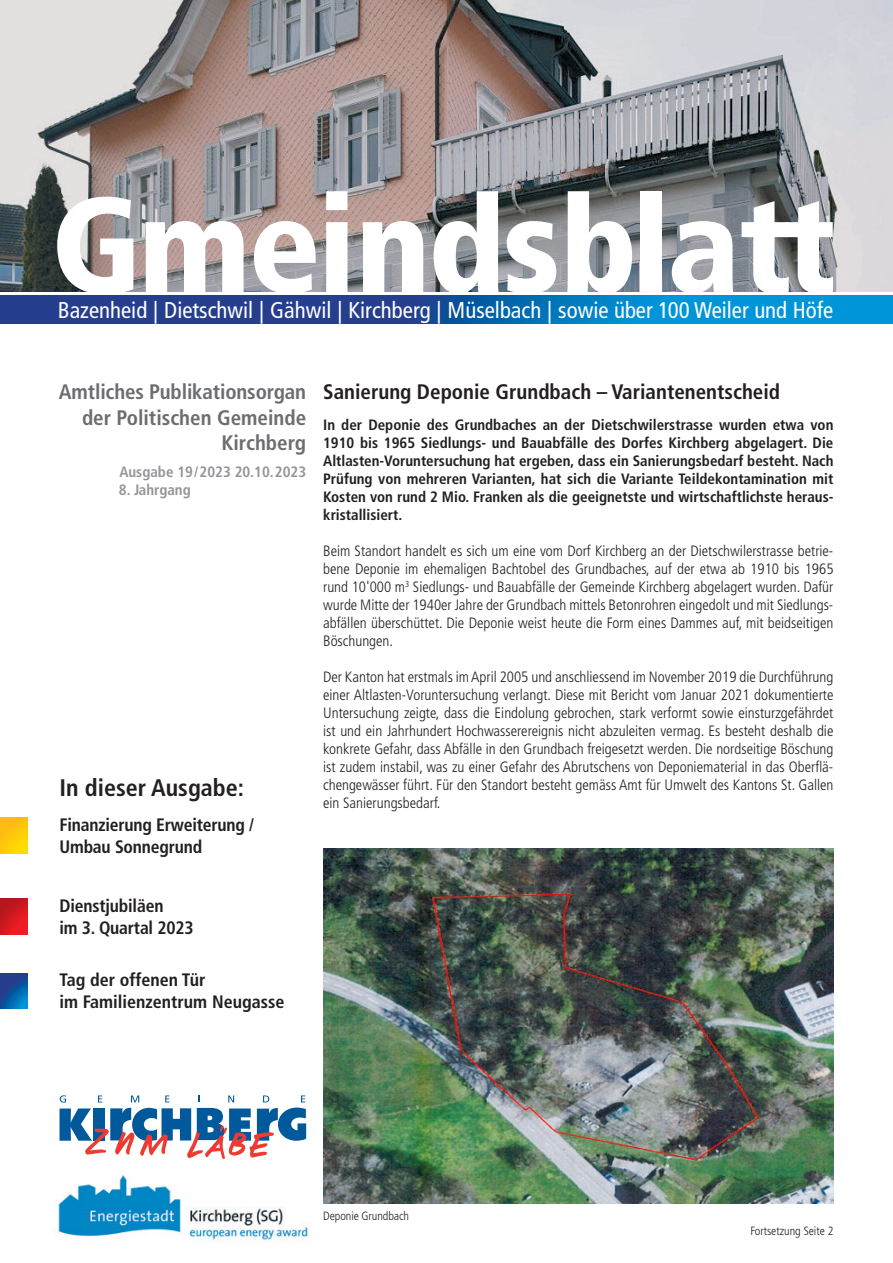
<style>
.page{position:relative;width:893px;height:1263px;background:#fff}
.page>*{position:absolute;margin:0;border:0;box-sizing:border-box;transform-origin:0 0}
.t1{font:900 condensed 135px "Frutiger LT Std";letter-spacing:-.02em;color:#fff}
.t2{font:700 condensed 24px "Frutiger LT Std";color:#231f20}
.t3{font:condensed 22.8px "Frutiger LT Std";color:#fff}
.t4{font:700 condensed 21px/25.2px "Frutiger LT Std";letter-spacing:-.01em;color:#6c6d70;text-align:right}
.t5{font:700 condensed 21px "Frutiger LT Std";color:#231f20}
.t6{font:700 condensed 18px/21.6px "Frutiger LT Std";letter-spacing:-.01em;color:#231f20}
.t7{font:300 condensed 15px/18px "Frutiger LT Std";color:#231f20;text-align:justify}
.t8{font:700 condensed 15px/18px "Frutiger LT Std";color:#231f20;text-align:justify}
.t9{font:700 condensed 15px "Frutiger LT Std";color:#939598}
.t10{font:300 condensed 12px "Frutiger LT Std";letter-spacing:-.005em;color:#231f20}
</style>
<div class="page">
<svg style="left:0;top:296px;width:893px;height:27px;background:#1262ac"></svg>
<img style="left:0;top:0;width:893px;height:292px">
<div style="left:0;top:817px;width:28px;height:36px;background:linear-gradient(to bottom,#fcb815,#ffd802)"></div>
<svg style="left:0;top:973px;width:28px;height:36px"></svg>
<svg style="left:0;top:899px;width:28px;height:35px"></svg>
<svg style="left:60px;top:1095px;width:246px;height:64px"></svg>
<img style="left:58px;top:1175px;width:250px;height:65px">
<img style="left:323px;top:849px;width:510px;height:354px">
<h1 class="t1" style="left:51px;top:164px;width:787px">Gmeindsblatt</h1>
<h3 class="t3" style="left:58px;top:296px;width:777px">Bazenheid | Dietschwil | Gähwil | Kirchberg | Müselbach | sowie über 100 Weiler und Höfe</h3>
<h3 class="t4" style="left:59px;top:379px;width:249px">Amtliches Publikationsorgan der Politischen Gemeinde<br>Kirchberg</h3>
<p class="t9" style="left:119px;top:463px;width:188px">Ausgabe 19/2023 20. 10.2023</p>
<p class="t9" style="left:119px;top:481px;width:73px">8. Jahrgang</p>
<h2 class="t2" style="left:60px;top:774px;width:186px">In dieser Ausgabe:</h2>
<p class="t6" style="left:60px;top:814px;width:196px">Finanzierung Erweiterung /<br>Umbau Sonnegrund</p>
<p class="t6" style="left:60px;top:895px;width:136px">Dienstjubiläen<br>im 3. Quartal 2023</p>
<p class="t6" style="left:60px;top:969px;width:226px">Tag der offenen Tür<br>im Familienzentrum Neugasse</p>
<h3 class="t5" style="left:323px;top:380px;width:458px">Sanierung Deponie Grundbach – Variantenentscheid</h3>
<p class="t8" style="left:323px;top:416px;width:512px">In der Deponie des Grundbaches an der Dietschwilerstrasse wurden etwa von 1910 bis 1965 Siedlungs- und Bauabfälle des Dorfes Kirchberg abgelagert. Die Altlasten-Voruntersuchung hat ergeben, dass ein Sanierungsbedarf besteht. Nach Prüfung von mehreren Varianten, hat sich die Variante Teildekontamination mit Kosten von rund 2 Mio. Franken als die geeignetste und wirtschaftlichste heraus&shy;kristallisiert.</p>
<p class="t7" style="left:323px;top:542px;width:512px">Beim Standort handelt es sich um eine vom Dorf Kirchberg an der Dietschwilerstrasse betrie&shy;bene Deponie im ehemaligen Bachtobel des Grundbaches, auf der etwa ab 1910 bis 1965 rund 10'000 m<sup>3</sup> Siedlungs- und Bauabfälle der Gemeinde Kirchberg abgelagert wurden. Dafür wurde Mitte der 1940er Jahre der Grundbach mittels Betonrohren eingedolt und mit Siedlungs&shy;abfällen überschüttet. Die Deponie weist heute die Form eines Dammes auf, mit beidseitigen Böschungen.</p>
<p class="t7" style="left:323px;top:668px;width:512px">Der Kanton hat erstmals im April 2005 und anschliessend im November 2019 die Durchführung einer Altlasten-Voruntersuchung verlangt. Diese mit Bericht vom Januar 2021 dokumentierte Untersuchung zeigte, dass die Eindolung gebrochen, stark verformt sowie einsturzgefährdet ist und ein Jahrhundert Hochwasserereignis nicht abzuleiten vermag. Es besteht deshalb die konkrete Gefahr, dass Abfälle in den Grundbach freigesetzt werden. Die nordseitige Böschung ist zudem instabil, was zu einer Gefahr des Abrutschens von Deponiematerial in das Oberflä&shy;chengewässer führt. Für den Standort besteht gemäss Amt für Umwelt des Kantons St. Gallen ein Sanierungsbedarf.</p>
<p class="t10" style="left:323px;top:1209px;width:87px">Deponie Grundbach</p>
<p class="t10" style="left:750px;top:1224px;width:85px">Fortsetzung Seite 2</p>
</div>
